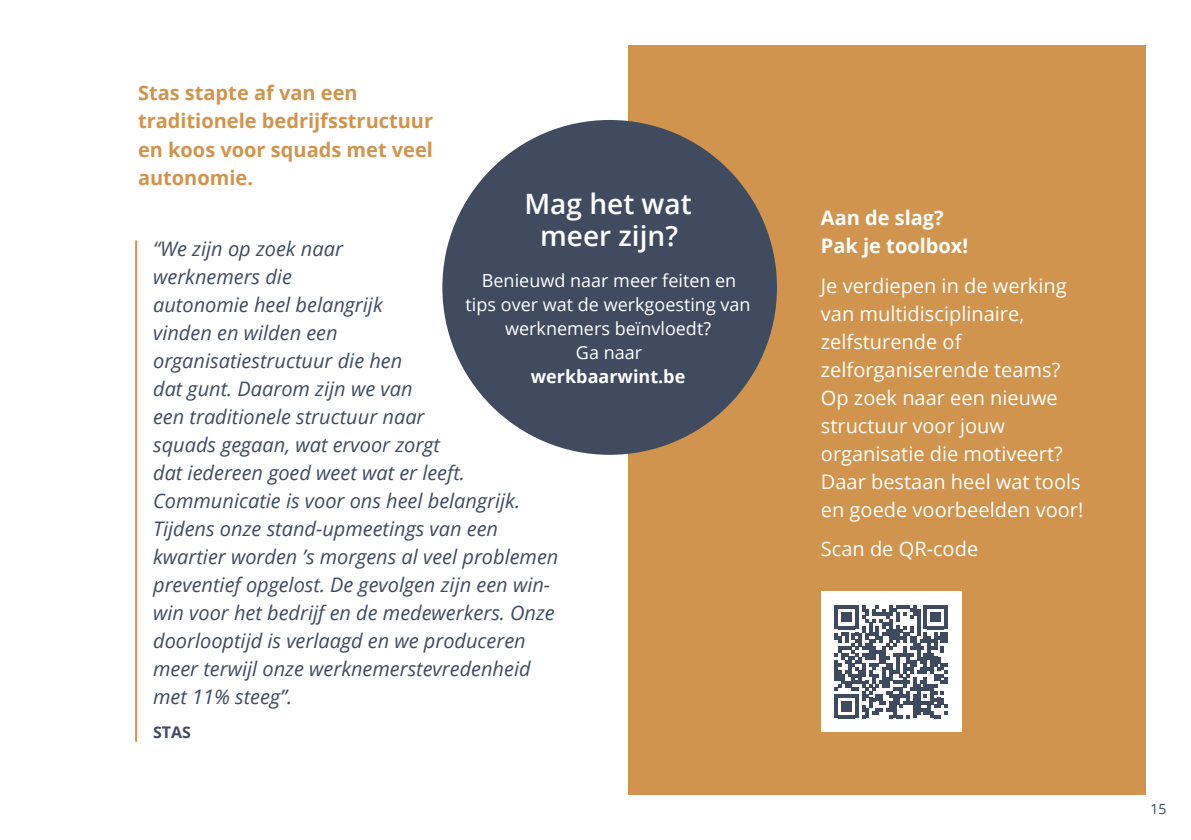
<style>
.page{position:relative;width:1191px;height:840px;background:#fff}
.page>*{position:absolute;margin:0;border:0;box-sizing:border-box;transform-origin:0 0}
.t1{font:600 28px/32px "Open Sans";color:#fff;text-align:center}
.t2{font:italic 20px/28px "Open Sans";color:#404b5f}
.t3{font:20px/28px "Open Sans";color:#fff}
.t4{font:700 20px/28px "Open Sans";color:#d1944f}
.t5{font:700 20px/28px "Open Sans";color:#fff}
.t6{font:18px/24px "Open Sans";color:#fff;text-align:center}
.t7{font:700 18px "Open Sans";color:#fff}
.t8{font:700 16px "Open Sans";color:#404b5f}
.t9{font:14px "Open Sans";color:#404b5f}
</style>
<div class="page">
<hr style="left:135px;top:240px;width:2px;height:501px;background:#d1944f">
<div style="left:627px;top:45px;width:518px;height:749px;background:#d1944f"></div>
<div style="left:442px;top:120px;width:335px;height:334px;background:#404b5f;border-radius:50%"></div>
<div style="left:821px;top:591px;width:140px;height:140px;background:#fff"></div>
<svg style="left:834px;top:605px;width:113px;height:113px"></svg>
<p class="t4" style="left:138px;top:79px;width:297px">Stas stapte af van een traditionele bedrijfsstructuur en koos voor squads met veel autonomie.</p>
<h1 class="t1" style="left:524px;top:187px;width:169px">Mag het wat meer zijn?</h1>
<p class="t6" style="left:465px;top:267px;width:286px">Benieuwd naar meer feiten en tips over wat de werkgoesting van werknemers beïnvloedt?<br>Ga naar</p>
<p class="t7" style="left:531px;top:363px;width:156px">werkbaarwint.be</p>
<p class="t2" style="left:153px;top:234px;width:407px">“We zijn op zoek naar<br>werknemers die<br>autonomie heel belangrijk<br>vinden en wilden een<br>organisatiestructuur die hen<br>dat gunt. Daarom zijn we van<br>een traditionele structuur naar<br>squads gegaan, wat ervoor zorgt<br>dat iedereen goed weet wat er leeft.<br>Communicatie is voor ons heel belangrijk.<br>Tijdens onze stand-upmeetings van een kwartier worden ’s morgens al veel problemen preventief opgelost. De gevolgen zijn een win&shy;win voor het bedrijf en de medewerkers. Onze doorlooptijd is verlaagd en we produceren meer terwijl onze werknemerstevredenheid met 11% steeg”.</p>
<p class="t8" style="left:153px;top:720px;width:39px">STAS</p>
<p class="t5" style="left:821px;top:203px;width:149px">Aan de slag?<br>Pak je toolbox!</p>
<p class="t3" style="left:821px;top:270px;width:264px">Je verdiepen in de werking van multidisciplinaire, zelfsturende of zelforganiserende teams?<br>Op zoek naar een nieuwe structuur voor jouw organisatie die motiveert?<br>Daar bestaan heel wat tools en goede voorbeelden voor!</p>
<p class="t3" style="left:821px;top:534px;width:159px">Scan de QR-code</p>
<p class="t9" style="left:1150px;top:799px;width:18px">15</p>
</div>
